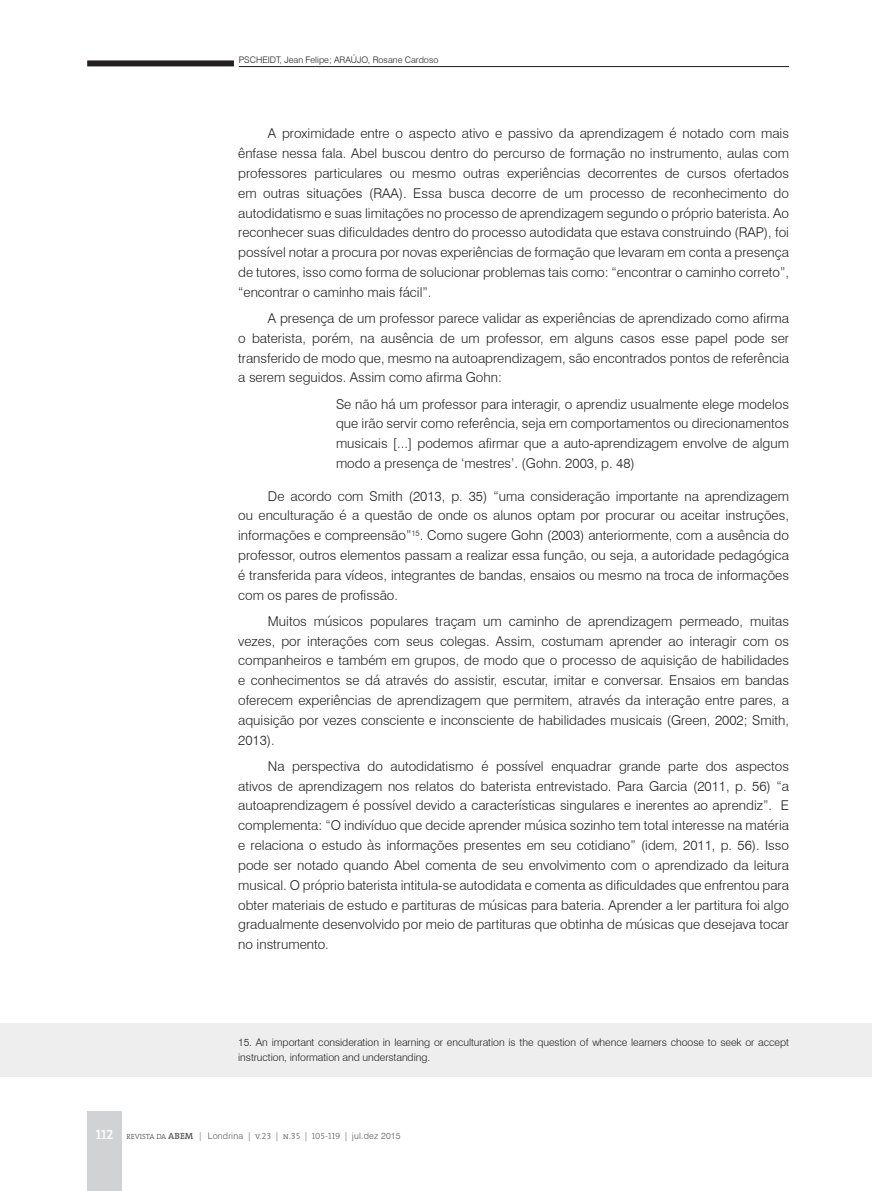
<style>
.page{position:relative;width:872px;height:1191px;background:#fff}
.page>*{position:absolute;margin:0;border:0;box-sizing:border-box;transform-origin:0 0}
.t1{font:300 13.5px/19.8px "Swiss 721 BT";color:#231f20;text-align:justify}
.t2{font:300 10.5px/15px "Swiss 721 BT";letter-spacing:-.005em;color:#231f20}
.t3{font:300 9px "Swiss 721 BT";letter-spacing:.02em;color:#57585a}
.t4{font:300 9px "Swiss 721 BT";color:#231f20}
.s1{font-family:"The Serif Semi Bold Caps";font-weight:400;font-size:13.5px;color:#fff}
.s2{font-family:"The Serif";font-size:7.5px}
.s3{font-family:"The Serif";font-weight:600}
.s4{font-family:"The Serif Light Caps";font-weight:400}
</style>
<div class="page">
<hr style="left:239px;top:66px;width:550px;height:1px;background:#231f20">
<div style="left:87px;top:60px;width:147px;height:6px;background:#231f20"></div>
<div style="left:87px;top:1111px;width:35px;height:80px;background:#d1d2d4"></div>
<div style="left:0;top:1023px;width:872px;height:53px;background:#eeeeef"></div>
<p class="t4" style="left:239px;top:54px;width:201px">PSCHEIDT, Jean Felipe; ARAÚJO, Rosane Cardoso</p>
<p class="t1" style="left:238px;top:123px;width:552px;text-indent:30px">A proximidade entre o aspecto ativo e passivo da aprendizagem é notado com mais ênfase nessa fala. Abel buscou dentro do percurso de formação no instrumento, aulas com professores particulares ou mesmo outras experiências decorrentes de cursos ofertados em outras situações (RAA). Essa busca decorre de um processo de reconhecimento do autodidatismo e suas limitações no processo de aprendizagem segundo o próprio baterista. Ao reconhecer suas dificuldades dentro do processo autodidata que estava construindo (RAP), foi possível notar a procura por novas experiências de formação que levaram em conta a presença de tutores, isso como forma de solucionar problemas tais como: “encontrar o caminho correto”, “encontrar o caminho mais fácil”.</p>
<p class="t1" style="left:238px;top:308px;width:552px;text-indent:30px">A presença de um professor parece validar as experiências de aprendizado como afirma o baterista, porém, na ausência de um professor, em alguns casos esse papel pode ser transferido de modo que, mesmo na autoaprendizagem, são encontrados pontos de referência a serem seguidos. Assim como afirma Gohn:</p>
<p class="t1" style="left:336px;top:394px;width:454px">Se não há um professor para interagir, o aprendiz usualmente elege modelos que irão servir como referência, seja em comportamentos ou direcionamentos musicais [...] podemos afirmar que a auto-aprendizagem envolve de algum modo a presença de ‘mestres’. (Gohn. 2003, p. 48)</p>
<p class="t1" style="left:238px;top:486px;width:552px;text-indent:30px">De acordo com Smith (2013, p. 35) “uma consideração importante na aprendizagem ou enculturação é a questão de onde os alunos optam por procurar ou aceitar instruções, informações e compreensão”<sup>15</sup>. Como sugere Gohn (2003) anteriormente, com a ausência do professor, outros elementos passam a realizar essa função, ou seja, a autoridade pedagógica é transferida para vídeos, integrantes de bandas, ensaios ou mesmo na troca de informações com os pares de profissão.</p>
<p class="t1" style="left:238px;top:611px;width:552px;text-indent:30px">Muitos músicos populares traçam um caminho de aprendizagem permeado, muitas vezes, por interações com seus colegas. Assim, costumam aprender ao interagir com os companheiros e também em grupos, de modo que o processo de aquisição de habilidades e conhecimentos se dá através do assistir, escutar, imitar e conversar. Ensaios em bandas oferecem experiências de aprendizagem que permitem, através da interação entre pares, a aquisição por vezes consciente e inconsciente de habilidades musicais (Green, 2002; Smith, 2013).</p>
<p class="t1" style="left:238px;top:756px;width:552px;text-indent:30px">Na perspectiva do autodidatismo é possível enquadrar grande parte dos aspectos ativos de aprendizagem nos relatos do baterista entrevistado. Para Garcia (2011, p. 56) “a autoaprendizagem é possível devido a características singulares e inerentes ao aprendiz”. E complementa: “O indivíduo que decide aprender música sozinho tem total interesse na matéria e relaciona o estudo às informações presentes em seu cotidiano” (idem, 2011, p. 56). Isso pode ser notado quando Abel comenta de seu envolvimento com o aprendizado da leitura musical. O próprio baterista intitula-se autodidata e comenta as dificuldades que enfrentou para obter materiais de estudo e partituras de músicas para bateria. Aprender a ler partitura foi algo gradualmente desenvolvido por meio de partituras que obtinha de músicas que desejava tocar no instrumento.</p>
<p class="t2" style="left:238px;top:1034px;width:552px">15. An important consideration in learning or enculturation is the question of whence learners choose to seek or accept instruction, information and understanding.</p>
<p class="t3" style="left:96px;top:1130px;width:306px"><span class="s1">112</span> <span class="s2">REVISTA DA</span> <span class="s3">ABEM</span> | Londrina <span class="s4">| v.23 | n.35 | 105-119 |</span> jul.dez 2015</p>
</div>
